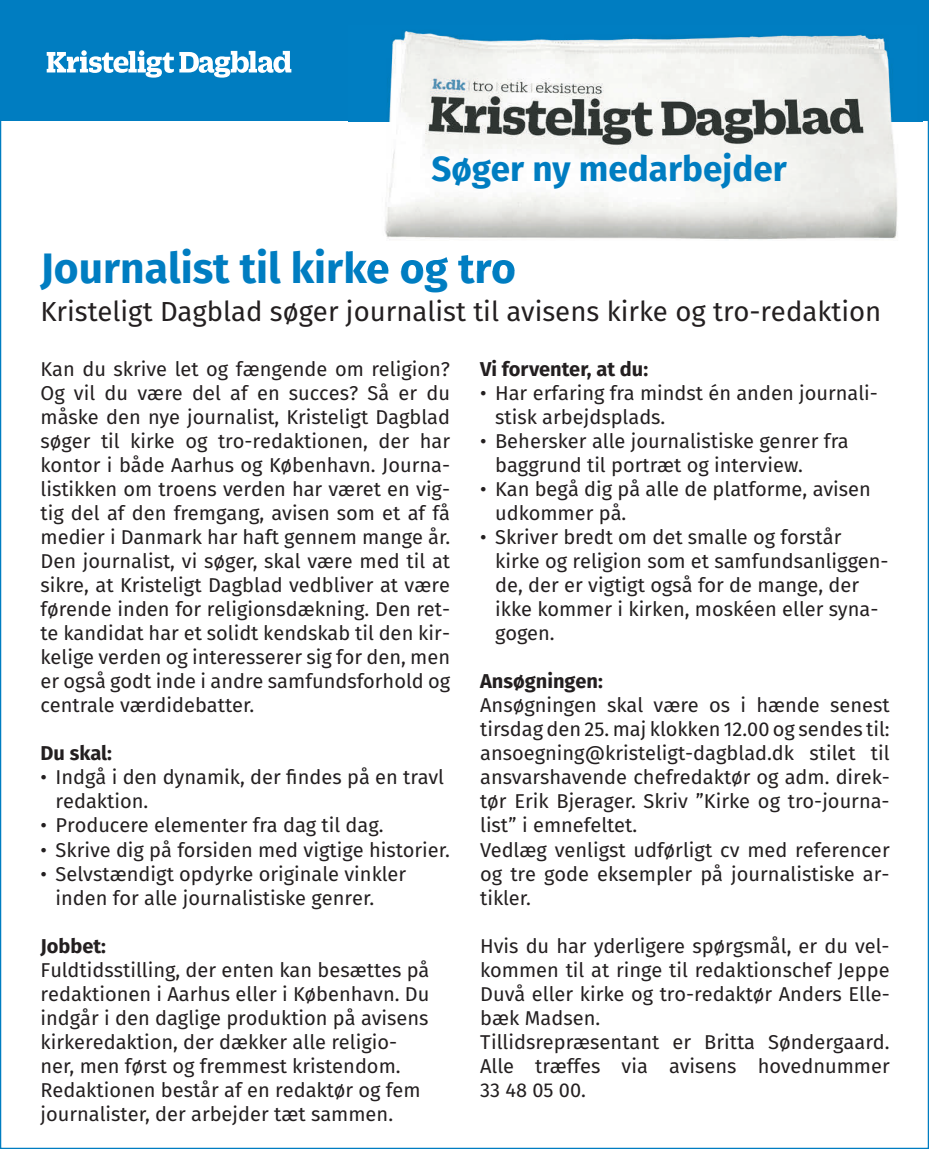
<style>
.page{position:relative;width:929px;height:1149px;background:#fff}
.page>*{position:absolute;margin:0;border:0;box-sizing:border-box;transform-origin:0 0}
.t1{font:700 42.5px "Fira Sans";color:#007dc1}
.t2{font:700 35px "Fira Sans";color:#007dc1}
.t3{font:27.5px "Fira Sans";color:#231f20}
.t4{font:20px/24px "Fira Sans";color:#231f20}
.t5{font:700 20px "Fira Sans";color:#231f20}
</style>
<div class="page">
<div style="left:1px;top:1px;width:927px;height:120px;background:#007dc1"></div>
<svg style="left:47px;top:50px;width:244px;height:28px"></svg>
<img style="left:349px;top:121px;width:163px;height:117px">
<img style="left:512px;top:121px;width:409px;height:149px">
<img style="left:387px;top:31px;width:505px;height:90px">
<img style="left:349px;top:249px;width:165px;height:21px">
<h2 class="t2" style="left:431px;top:139px;width:357px">Søger ny medarbejder</h2>
<h1 class="t1" style="left:40px;top:232px;width:477px">Journalist til kirke og tro</h1>
<h3 class="t3" style="left:40px;top:290px;width:842px">Kristeligt Dagblad søger journalist til avisens kirke og tro-redaktion</h3>
<p class="t4" style="left:40px;top:356px;width:411px;text-align:justify">Kan du skrive let og fængende om religion?<br>Og vil du være del af en succes? Så er du måske den nye journalist, Kristeligt Dagblad søger til kirke og tro-redaktionen, der har kontor i både Aarhus og København. Journa&shy;listikken om troens verden har været en vig&shy;tig del af den fremgang, avisen som et af få medier i Danmark har haft gennem mange år.<br>Den journalist, vi søger, skal være med til at sikre, at Kristeligt Dagblad vedbliver at være førende inden for religionsdækning. Den ret&shy;te kandidat har et solidt kendskab til den kir&shy;kelige verden og interesserer sig for den, men er også godt inde i andre samfundsforhold og centrale værdidebatter.</p>
<p class="t5" style="left:40px;top:736px;width:73px">Du skal:</p>
<p class="t4" style="left:55px;top:764px;width:390px;text-indent:-15px">• Indgå i den dynamik, der findes på en travl redaktion.</p>
<p class="t4" style="left:40px;top:812px;width:344px">• Producere elementer fra dag til dag.</p>
<p class="t4" style="left:40px;top:836px;width:411px">• Skrive dig på forsiden med vigtige historier.</p>
<p class="t4" style="left:55px;top:860px;width:352px;text-indent:-15px">• Selvstændigt opdyrke originale vinkler inden for alle journalistiske genrer.</p>
<p class="t5" style="left:40px;top:928px;width:67px">Jobbet:</p>
<p class="t4" style="left:40px;top:956px;width:390px">Fuldtidsstilling, der enten kan besættes på redaktionen i Aarhus eller i København. Du indgår i den daglige produktion på avisens kirkeredaktion, der dækker alle religio&shy;ner, men først og fremmest kristendom.<br>Redaktionen består af en redaktør og fem journalister, der arbejder tæt sammen.</p>
<p class="t5" style="left:480px;top:352px;width:169px">Vi forventer, at du:</p>
<p class="t4" style="left:495px;top:380px;width:384px;text-indent:-15px">• Har erfaring fra mindst én anden journali&shy;stisk arbejdsplads.</p>
<p class="t4" style="left:495px;top:428px;width:355px;text-indent:-15px">• Behersker alle journalistiske genrer fra baggrund til portræt og interview.</p>
<p class="t4" style="left:495px;top:476px;width:377px;text-indent:-15px">• Kan begå dig på alle de platforme, avisen udkommer på.</p>
<p class="t4" style="left:495px;top:524px;width:395px;text-indent:-15px">• Skriver bredt om det smalle og forstår kirke og religion som et samfundsanliggen&shy;de, der er vigtigt også for de mange, der ikke kommer i kirken, moskéen eller syna&shy;gogen.</p>
<p class="t5" style="left:480px;top:664px;width:124px">Ansøgningen:</p>
<p class="t4" style="left:480px;top:692px;width:411px">Ansøgningen skal være os i hænde senest tirsdag den 25. maj klokken 12.00 og sendes til: ansoegning@kristeligt-dagblad.dk stilet til ansvarshavende chefredaktør og adm. direk&shy;tør Erik Bjerager. Skriv ”Kirke og tro-journa&shy;list” i emnefeltet.<br>Vedlæg venligst udførligt cv med referencer og tre gode eksempler på journalistiske ar&shy;tikler.</p>
<p class="t4" style="left:480px;top:932px;width:411px">Hvis du har yderligere spørgsmål, er du vel&shy;kommen til at ringe til redaktionschef Jeppe Duvå eller kirke og tro-redaktør Anders Elle&shy;bæk Madsen.<br>Tillidsrepræsentant er Britta Søndergaard.<br>Alle træffes via avisens hovednummer 33 48 05 00.</p>
</div>
